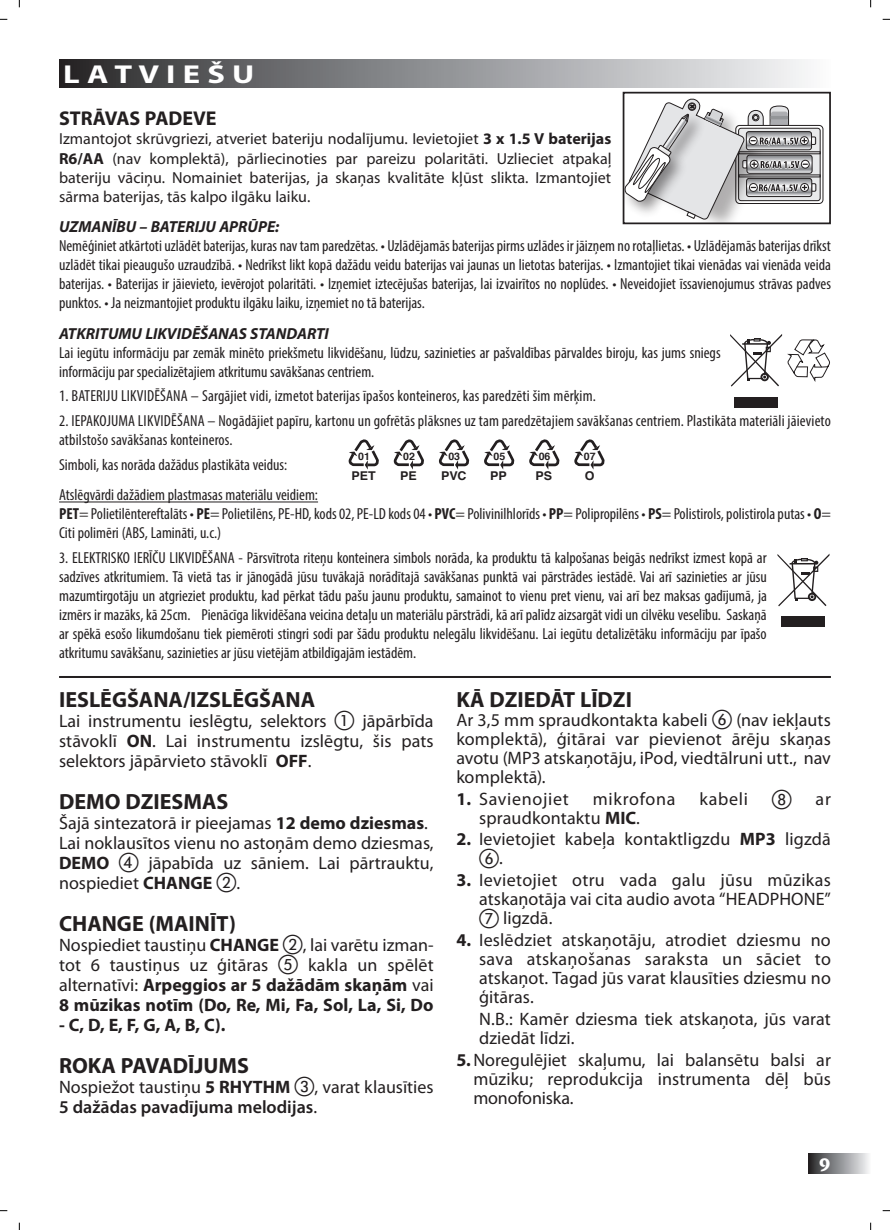
<style>
.page{position:relative;width:890px;height:1230px;background:#fff}
.page>*{position:absolute;margin:0;border:0;box-sizing:border-box;transform-origin:0 0}
.t1{font:700 26px "Myriad Pro";color:#fff;scale:1.25 1}
.t2{font:700 22px "Myriad Pro";color:#231f20}
.t3{font:700 20px "Myriad Pro";color:#231f20}
.t4{font:20px "EUROPEA Nnum Plain";color:#231f20}
.t5{font:700 19px "Friz Quadrata";color:#fff}
.t6{font:18px/19px "Myriad Pro";letter-spacing:.005em;color:#231f20;text-align:justify}
.t7{font:18px "Myriad Pro";letter-spacing:.04em;color:#231f20}
.t8{font:700 18px "Myriad Pro";color:#231f20}
.t9{font:condensed 16px/19px "Myriad Pro";color:#231f20}
.t10{font:16px/19.2px "Myriad Pro";color:#231f20;text-align:justify}
.t11{font:italic 700 16px "Myriad Pro";color:#231f20}
.t12{font:700 12px "Helvetica";color:#231f20}
.t13{font:700 10.2px "Helvetica";color:#231f20}
.s1{font-weight:700}
.s2{font-family:"EUROPEA Nnum Plain";font-size:20px}
.s3{font-weight:600}
.s4{font-family:"Myriad Pro";font-size:18px}
</style>
<div class="page">
<div style="left:808px;top:1153px;width:62px;height:20px;background:linear-gradient(to right,#28282a,#f2f3f6)"></div>
<hr style="left:59px;top:501px;width:259px;height:1px;background:#231f20">
<div style="left:59px;top:59px;width:771px;height:28px;background:linear-gradient(to right,#2b2b2d,#fafbfe)"></div>
<hr style="left:59px;top:676px;width:771px;height:2px;background:#231f20">
<div style="left:733px;top:397px;width:43px;height:10px;background:#231f20"></div>
<svg style="left:730px;top:334px;width:99px;height:52px"></svg>
<svg style="left:348px;top:439px;width:31px;height:31px"></svg>
<svg style="left:393px;top:439px;width:31px;height:31px"></svg>
<svg style="left:439px;top:439px;width:31px;height:31px"></svg>
<svg style="left:484px;top:439px;width:31px;height:31px"></svg>
<svg style="left:529px;top:439px;width:31px;height:31px"></svg>
<svg style="left:574px;top:439px;width:31px;height:31px"></svg>
<div style="left:781px;top:616px;width:43px;height:11px;background:#231f20"></div>
<svg style="left:777px;top:554px;width:52px;height:52px"></svg>
<div style="left:735px;top:125px;width:88px;height:79px;border:1px solid #231f20;border-radius:4px"></div>
<svg style="left:738px;top:128px;width:81px;height:73px"></svg>
<div style="left:737px;top:128px;width:83px;height:73px;border:1px solid #231f20;border-radius:3px"></div>
<div style="left:738px;top:175px;width:82px;height:2px;border:1px solid #231f20"></div>
<svg style="left:625px;top:98px;width:191px;height:122px"></svg>
<div style="left:622px;top:92px;width:208px;height:132px;border:2px solid #231f20"></div>
<svg style="left:0;top:18px;width:7px;height:2px"></svg>
<svg style="left:882px;top:18px;width:7px;height:2px"></svg>
<svg style="left:18px;top:0;width:2px;height:7px"></svg>
<svg style="left:18px;top:1222px;width:2px;height:7px"></svg>
<h1 class="t1" style="left:63px;top:57px;width:154px">L A T V I E Š U</h1>
<p class="t3" style="left:59px;top:105px;width:159px">STRĀVAS PADEVE</p>
<p class="t10" style="left:59px;top:129px;width:553px">Izmantojot skrūvgriezi, atveriet bateriju nodalījumu. Ievietojiet <span class="s1">3 x 1.5 V baterijas R6/AA</span> (nav komplektā), pārliecinoties par pareizu polaritāti. Uzlieciet atpakaļ bateriju vāciņu. Nomainiet baterijas, ja skaņas kvalitāte kļūst slikta. Izmantojiet sārma baterijas, tās kalpo ilgāku laiku.</p>
<p class="t11" style="left:59px;top:216px;width:222px">UZMANĪBU – BATERIJU APRŪPE:</p>
<p class="t9" style="left:59px;top:236px;width:773px;text-align:justify">Nemēģiniet atkārtoti uzlādēt baterijas, kuras nav tam paredzētas. • Uzlādējamās baterijas pirms uzlādes ir jāizņem no rotaļlietas. • Uzlādējamās baterijas drīkst uzlādēt tikai pieaugušo uzraudzībā. • Nedrīkst likt kopā dažādu veidu baterijas vai jaunas un lietotas baterijas. • Izmantojiet tikai vienādas vai vienāda veida baterijas. • Baterijas ir jāievieto, ievērojot polaritāti. • Izņemiet iztecējušas baterijas, lai izvairītos no noplūdes. • Neveidojiet īssavienojumus strāvas padves punktos. • Ja neizmantojiet produktu ilgāku laiku, izņemiet no tā baterijas.</p>
<p class="t11" style="left:59px;top:323px;width:271px">ATKRITUMU LIKVIDĒŠANAS STANDARTI</p>
<p class="t9" style="left:59px;top:342px;width:662px">Lai iegūtu informāciju par zemāk minēto priekšmetu likvidēšanu, lūdzu, sazinieties ar pašvaldības pārvaldes biroju, kas jums sniegs informāciju par specializētajiem atkritumu savākšanas centriem.</p>
<p class="t9" style="left:59px;top:386px;width:538px">1. BATERIJU LIKVIDĒŠANA – Sargājiet vidi, izmetot baterijas īpašos konteineros, kas paredzēti šim mērķim.</p>
<p class="t9" style="left:59px;top:411px;width:772px">2. IEPAKOJUMA LIKVIDĒŠANA – Nogādājiet papīru, kartonu un gofrētās plāksnes uz tam paredzētajiem savākšanas centriem. Plastikāta materiāli jāievieto atbilstošo savākšanas konteineros.</p>
<p class="t9" style="left:59px;top:449px;width:260px;line-height:30.4px">Simboli, kas norāda dažādus plastikāta veidus:<br>Atslēgvārdi dažādiem plastmasas materiālu veidiem:</p>
<p class="t9" style="left:59px;top:504px;width:773px"><span class="s1">PET</span>= Polietilēntereftalāts • <span class="s1">PE</span>= Polietilēns, PE-HD, kods 02, PE-LD kods 04 • <span class="s1">PVC</span>= Polivinilhlorīds • <span class="s1">PP</span>= Polipropilēns • <span class="s1">PS</span>= Polistirols, polistirola putas • <span class="s1">O</span>=<br>Citi polimēri (ABS, Lamināti, u.c.)</p>
<p class="t9" style="left:59px;top:548px;width:709px;text-align:justify">3. ELEKTRISKO IERĪČU LIKVIDĒŠANA - Pārsvītrota riteņu konteinera simbols norāda, ka produktu tā kalpošanas beigās nedrīkst izmest kopā ar sadzīves atkritumiem. Tā vietā tas ir jānogādā jūsu tuvākajā norādītajā savākšanas punktā vai pārstrādes iestādē. Vai arī sazinieties ar jūsu mazumtirgotāju un atgrieziet produktu, kad pērkat tādu pašu jaunu produktu, samainot to vienu pret vienu, vai arī bez maksas gadījumā, ja izmērs ir mazāks, kā 25cm. Pienācīga likvidēšana veicina detaļu un materiālu pārstrādi, kā arī palīdz aizsargāt vidi un cilvēku veselību. Saskaņā ar spēkā esošo likumdošanu tiek piemēroti stingri sodi par šādu produktu nelegālu likvidēšanu. Lai iegūtu detalizētāku informāciju par īpašo atkritumu savākšanu, sazinieties ar jūsu vietējām atbildīgajām iestādēm.</p>
<p class="t13" style="left:538px;top:446px;width:13px">06</p>
<p class="t12" style="left:535px;top:464px;width:18px">PS</p>
<p class="t13" style="left:358px;top:446px;width:13px">01</p>
<p class="t12" style="left:351px;top:464px;width:26px">PET</p>
<p class="t13" style="left:403px;top:446px;width:13px">02</p>
<p class="t12" style="left:400px;top:464px;width:18px">PE</p>
<p class="t13" style="left:448px;top:446px;width:13px">03</p>
<p class="t12" style="left:441px;top:464px;width:27px">PVC</p>
<p class="t13" style="left:493px;top:446px;width:13px">05</p>
<p class="t12" style="left:490px;top:464px;width:18px">PP</p>
<p class="t13" style="left:583px;top:446px;width:13px">07</p>
<p class="t12" style="left:584px;top:464px;width:11px">O</p>
<h2 class="t2" style="left:59px;top:684px;width:257px">IESLĒGŠANA/IZSLĒGŠANA</h2>
<p class="t6" style="left:59px;top:710px;width:376px;line-height:20px">Lai instrumentu ieslēgtu, selektors <span class="s2">A</span> jāpārbīda stāvoklī <span class="s1">ON</span>. Lai instrumentu izslēgtu, šis pats selektors jāpārvieto stāvoklī <span class="s1">OFF</span>.</p>
<h2 class="t2" style="left:59px;top:786px;width:171px">DEMO DZIESMAS</h2>
<p class="t6" style="left:59px;top:812px;width:376px;line-height:20px;text-align:left">Šajā sintezatorā ir pieejamas <span class="s1">12 demo dziesmas</span>.<br>Lai noklausītos vienu no astoņām demo dziesmas, <span class="s1">DEMO</span> <span class="s2">D</span> jāpabīda uz sāniem. Lai pārtrauktu, nospiediet <span class="s1">CHANGE</span> <span class="s2">B</span>.</p>
<h2 class="t2" style="left:59px;top:908px;width:178px">CHANGE (MAINĪT)</h2>
<p class="t6" style="left:59px;top:934px;width:376px;line-height:20px">Nospiediet taustiņu <span class="s1">CHANGE</span> <span class="s2">B</span>, lai varētu izman&shy;tot 6 taustiņus uz ģitāras <span class="s2">E</span> kakla un spēlēt alternatīvi: <span class="s1">Arpeggios ar 5 dažādām skaņām</span> vai <span class="s1">8 mūzikas notīm (Do, Re, Mi, Fa, Sol, La, Si, Do</span></p>
<p class="t8" style="left:59px;top:1012px;width:168px">- C, D, E, F, G, A, B, C).</p>
<h2 class="t2" style="left:59px;top:1050px;width:191px">ROKA PAVADĪJUMS</h2>
<p class="t6" style="left:59px;top:1076px;width:376px;line-height:20px">Nospiežot taustiņu <span class="s1">5 RHYTHM</span> <span class="s2">C</span>, varat klausīties<br><span class="s3">5 dažādas pavadījuma melodijas</span>.</p>
<h2 class="t2" style="left:456px;top:684px;width:177px">KĀ DZIEDĀT LĪDZI</h2>
<p class="t6" style="left:456px;top:709px;width:376px">Ar 3,5 mm spraudkontakta kabeli <span class="s2">F</span> (nav iekļauts komplektā), ģitārai var pievienot ārēju skaņas avotu (MP3 atskaņotāju, iPod, viedtālruni utt., nav komplektā).</p>
<p class="t7" style="left:456px;top:787px;width:114px"><span class="s1">1.</span> Savienojiet</p>
<p class="t7" style="left:592px;top:787px;width:84px">mikrofona</p>
<p class="t6" style="left:699px;top:788px;width:94px">kabeli <span class="s2">H</span></p>
<p class="t6" style="left:815px;top:788px;width:17px">ar</p>
<p class="t6" style="left:479px;top:807px;width:162px">spraudkontaktu <span class="s1">MIC</span>.</p>
<p class="t6" style="left:456px;top:829px;width:376px"><span class="s1">2.</span> Ievietojiet kabeļa kontaktligzdu <span class="s1">MP3</span> ligzdā</p>
<p class="t4" style="left:479px;top:844px;width:25px">F<span class="s4">.</span></p>
<p class="t6" style="left:479px;top:870px;width:353px;text-indent:-23px"><span class="s1">3.</span> Ievietojiet otru vada galu jūsu mūzikas atskaņotāja vai cita audio avota “HEADPHONE” <span class="s2">G</span> ligzdā.</p>
<p class="t6" style="left:479px;top:930px;width:353px;text-indent:-23px"><span class="s1">4.</span> Ieslēdziet atskaņotāju, atrodiet dziesmu no sava atskaņošanas saraksta un sāciet to atskaņot. Tagad jūs varat klausīties dziesmu no ģitāras.</p>
<p class="t6" style="left:479px;top:1009px;width:353px">N.B.: Kamēr dziesma tiek atskaņota, jūs varat dziedāt līdzi.</p>
<p class="t6" style="left:473px;top:1049px;width:359px;text-indent:-17px"><span class="s1">5.</span>Noregulējiet skaļumu, lai balansētu balsi ar mūziku; reprodukcija instrumenta dēļ būs monofoniska.</p>
<p class="t5" style="left:819px;top:1153px;width:12px">9</p>
</div>
